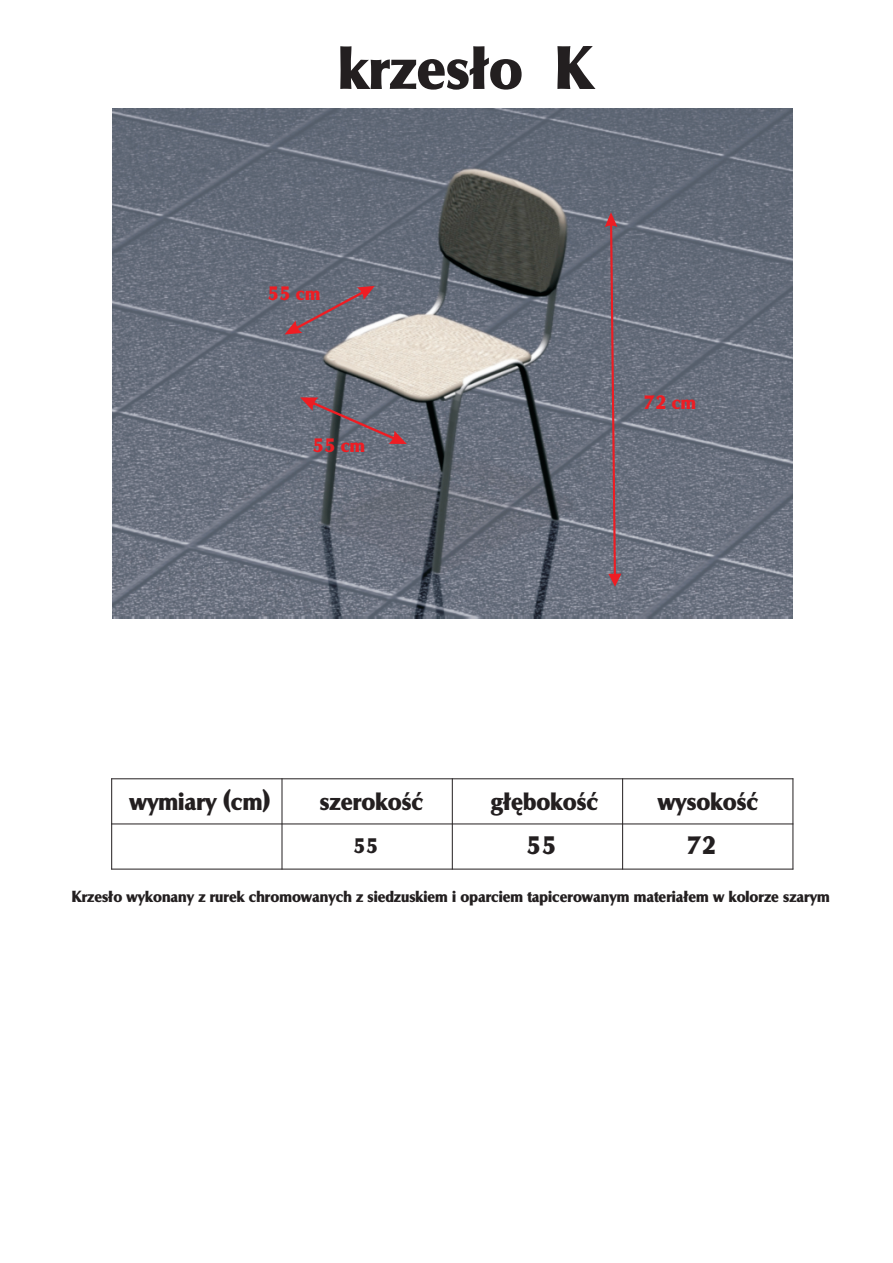
<style>
.page{position:relative;width:893px;height:1263px;background:#fff}
.page>*{position:absolute;margin:0;border:0;box-sizing:border-box;transform-origin:0 0}
.t1{font:57px "EFN Chapter";color:#231f20}
.t2{font:23.4px "EFN Chapter";color:#231f20}
.t3{font:19.5px "EFN Chapter";color:#231f20}
.t4{font:18px "EFN Chapter";color:#ee1d23}
.t5{font:15px "EFN Chapter";color:#231f20}
</style>
<div class="page">
<hr style="left:111px;top:778px;width:1px;height:91px;background:#231f20">
<hr style="left:282px;top:778px;width:1px;height:91px;background:#231f20">
<hr style="left:452px;top:778px;width:1px;height:91px;background:#231f20">
<hr style="left:622px;top:778px;width:1px;height:91px;background:#231f20">
<hr style="left:792px;top:778px;width:1px;height:91px;background:#231f20">
<hr style="left:111px;top:869px;width:682px;height:1px;background:#231f20">
<hr style="left:111px;top:823px;width:682px;height:1px;background:#231f20">
<hr style="left:111px;top:778px;width:682px;height:1px;background:#231f20">
<img style="left:112px;top:108px;width:681px;height:510px">
<svg style="left:605px;top:212px;width:16px;height:375px;background:#7e6471"></svg>
<svg style="left:285px;top:286px;width:90px;height:48px;background:#776c79"></svg>
<svg style="left:300px;top:397px;width:107px;height:47px;background:#6f6571"></svg>
<h1 class="t1" style="left:338px;top:31px;width:256px">krzes³o K</h1>
<p class="t4" style="left:268px;top:282px;width:54px">55 cm</p>
<p class="t4" style="left:312px;top:433px;width:54px">55 cm</p>
<p class="t4" style="left:643px;top:390px;width:54px">72 cm</p>
<h2 class="t2" style="left:129px;top:785px;width:142px">wymiary (cm)</h2>
<h2 class="t2" style="left:320px;top:785px;width:105px">szerokoœæ</h2>
<h2 class="t2" style="left:491px;top:785px;width:109px">g³êbokoœæ</h2>
<h2 class="t2" style="left:658px;top:785px;width:102px">wysokoœæ</h2>
<h3 class="t3" style="left:353px;top:832px;width:27px">55</h3>
<h2 class="t2" style="left:526px;top:830px;width:32px">55</h2>
<h2 class="t2" style="left:686px;top:830px;width:32px">72</h2>
<p class="t5" style="left:72px;top:886px;width:759px">Krzes³o wykonany z rurek chromowanych z siedzuskiem i oparciem tapicerowanym materia³em w kolorze szarym</p>
</div>
